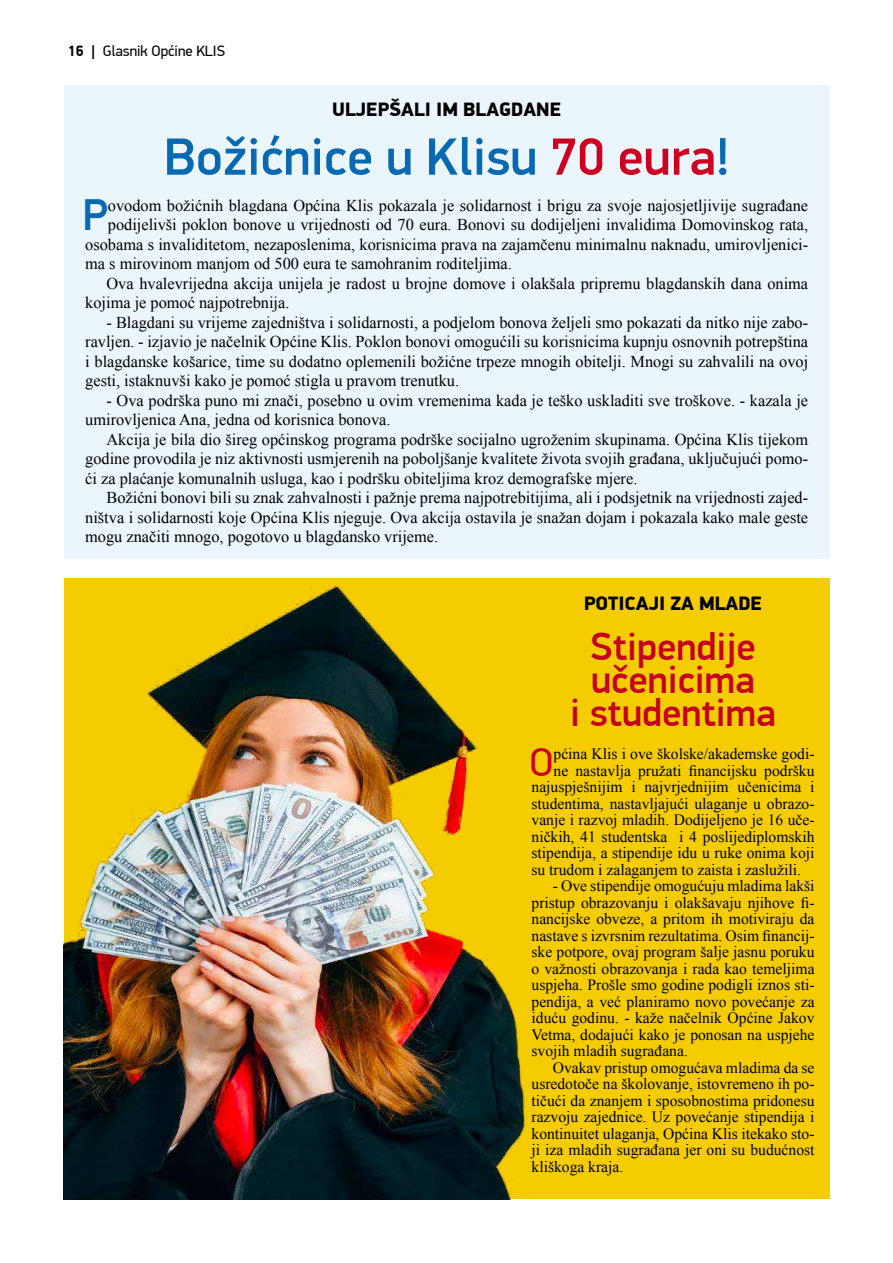
<style>
.page{position:relative;width:893px;height:1263px;background:#fff}
.page>*{position:absolute;margin:0;border:0;box-sizing:border-box;transform-origin:0 0}
.t1{font:500 52.5px "PF Din Display Pro";color:#0669b2}
.t2{font:500 44.85px "PF Din Display Pro";color:#0669b2}
.t3{font:39.75px "PF Din Display Pro";color:#ce0021}
.t4{font:500 39px/33px "PF Din Display Pro";color:#c5001f;text-align:center}
.t5{font:900 19.5px "PF Din Display Pro";color:#000}
.t6{font:16.5px/19.5px "Times New Roman";color:#000;text-align:justify}
.t7{font:15.75px/16.5px "Times New Roman";color:#000;text-align:justify}
.t8{font:15px "PF Din Display Pro";color:#000}
.s1{font-weight:700}
.s2{color:#ce0021}
</style>
<div class="page">
<div style="left:64px;top:578px;width:765px;height:621px;background:#f5cc00"></div>
<img style="left:64px;top:586px;width:464px;height:613px">
<div style="left:64px;top:85px;width:765px;height:474px;background:#ebf5fc"></div>
<p class="t8" style="left:68px;top:42px;width:159px"><span class="s1">16 |</span> Glasnik Općine KLIS</p>
<p class="t5" style="left:332px;top:98px;width:230px">ULJEPŠALI IM BLAGDANE</p>
<h1 class="t1" style="left:164px;top:125px;width:567px">Božićnice u Klisu <span class="s2">70 eura</span>!</h1>
<h2 class="t2" style="left:83px;top:188px;width:27px">P</h2>
<p class="t6" style="left:108px;top:195px;width:702px">ovodom božićnih blagdana Općina Klis pokazala je solidarnost i brigu za svoje najosjetljivije sugrađane</p>
<p class="t6" style="left:108px;top:215px;width:702px">podijelivši poklon bonove u vrijednosti od 70 eura. Bonovi su dodijeljeni invalidima Domovinskog rata,</p>
<p class="t6" style="left:85px;top:234px;width:724px">osobama s invaliditetom, nezaposlenima, korisnicima prava na zajamčenu minimalnu naknadu, umirovljenici-</p>
<p class="t6" style="left:85px;top:254px;width:428px">ma s mirovinom manjom od 500 eura te samohranim roditeljima.</p>
<p class="t6" style="left:107px;top:273px;width:703px">Ova hvalevrijedna akcija unijela je radost u brojne domove i olakšala pripremu blagdanskih dana onima</p>
<p class="t6" style="left:85px;top:293px;width:206px">kojima je pomoć najpotrebnija.</p>
<p class="t6" style="left:85px;top:312px;width:724px;text-indent:21px">- Blagdani su vrijeme zajedništva i solidarnosti, a podjelom bonova željeli smo pokazati da nitko nije zabo&shy;ravljen. - izjavio je načelnik Općine Klis. Poklon bonovi omogućili su korisnicima kupnju osnovnih potrepština i blagdanske košarice, time su dodatno oplemenili božićne trpeze mnogih obitelji. Mnogi su zahvalili na ovoj gesti, istaknuvši kako je pomoć stigla u pravom trenutku.</p>
<p class="t6" style="left:85px;top:390px;width:724px;text-indent:21px">- Ova podrška puno mi znači, posebno u ovim vremenima kada je teško uskladiti sve troškove. - kazala je umirovljenica Ana, jedna od korisnica bonova.</p>
<p class="t6" style="left:85px;top:429px;width:724px;text-indent:21px">Akcija je bila dio šireg općinskog programa podrške socijalno ugroženim skupinama. Općina Klis tijekom godine provodila je niz aktivnosti usmjerenih na poboljšanje kvalitete života svojih građana, uključujući pomo&shy;ći za plaćanje komunalnih usluga, kao i podršku obiteljima kroz demografske mjere.</p>
<p class="t6" style="left:85px;top:488px;width:724px;text-indent:21px">Božićni bonovi bili su znak zahvalnosti i pažnje prema najpotrebitijima, ali i podsjetnik na vrijednosti zajed&shy;ništva i solidarnosti koje Općina Klis njeguje. Ova akcija ostavila je snažan dojam i pokazala kako male geste mogu značiti mnogo, pogotovo u blagdansko vrijeme.</p>
<p class="t5" style="left:584px;top:591px;width:179px">POTICAJI ZA MLADE</p>
<h3 class="t4" style="left:570px;top:631px;width:207px">Stipendije učenicima<br>i studentima</h3>
<h3 class="t3" style="left:529px;top:738px;width:26px">O</h3>
<p class="t7" style="left:554px;top:745px;width:262px">pćina Klis i ove školske/akademske godi-</p>
<p class="t7" style="left:554px;top:762px;width:262px">ne nastavlja pružati financijsku podršku</p>
<p class="t7" style="left:531px;top:778px;width:285px">najuspješnijim i najvrjednijim učenicima i</p>
<p class="t7" style="left:531px;top:795px;width:284px">studentima, nastavljajući ulaganje u obrazo-</p>
<p class="t7" style="left:531px;top:811px;width:284px">vanje i razvoj mladih. Dodijeljeno je 16 uče-</p>
<p class="t7" style="left:531px;top:828px;width:285px">ničkih, 41 studentska i 4 poslijediplomskih</p>
<p class="t7" style="left:531px;top:844px;width:285px">stipendija, a stipendije idu u ruke onima koji</p>
<p class="t7" style="left:531px;top:861px;width:271px">su trudom i zalaganjem to zaista i zaslužili.</p>
<p class="t7" style="left:531px;top:877px;width:285px;text-indent:21px">- Ove stipendije omogućuju mladima lakši pristup obrazovanju i olakšavaju njihove fi&shy;nancijske obveze, a pritom ih motiviraju da nastave s izvrsnim rezultatima. Osim financij&shy;ske potpore, ovaj program šalje jasnu poruku o važnosti obrazovanja i rada kao temeljima uspjeha. Prošle smo godine podigli iznos sti&shy;pendija, a već planiramo novo povećanje za iduću godinu. - kaže načelnik Općine Jakov Vetma, dodajući kako je ponosan na uspjehe svojih mladih sugrađana.</p>
<p class="t7" style="left:531px;top:1059px;width:285px;text-indent:21px">Ovakav pristup omogućava mladima da se usredotoče na školovanje, istovremeno ih po&shy;tičući da znanjem i sposobnostima pridonesu razvoju zajednice. Uz povećanje stipendija i kontinuitet ulaganja, Općina Klis itekako sto&shy;ji iza mladih sugrađana jer oni su budućnost kliškoga kraja.</p>
</div>
